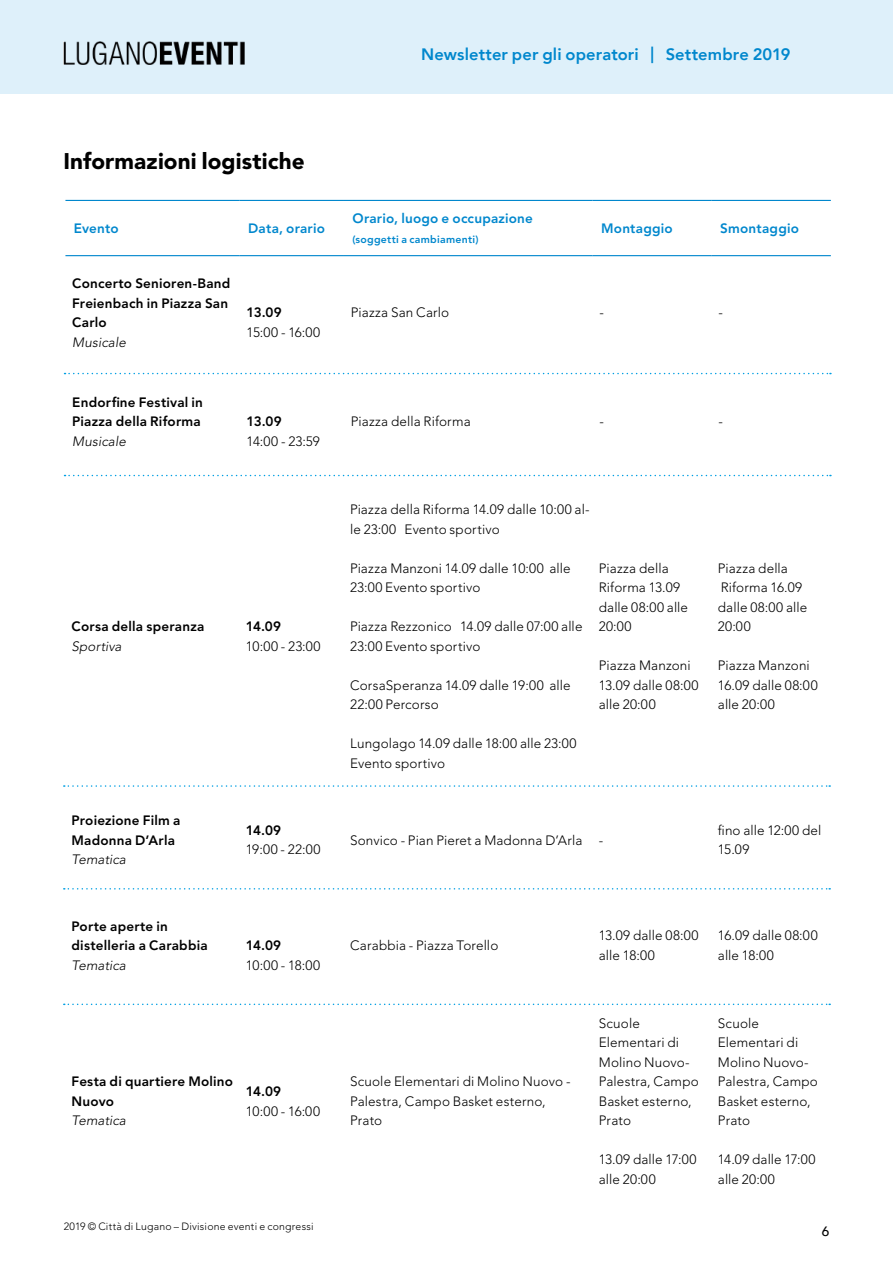
<style>
.page{position:relative;width:893px;height:1263px;background:#fff}
.page>*{position:absolute;margin:0;border:0;box-sizing:border-box;transform-origin:0 0}
.t1{font:900 22.5px "Avenir LT Std";letter-spacing:.005em;color:#000}
.t2{font:800 16.5px "Avenir";letter-spacing:.01em;color:#0087cd}
.t3{font:300 13.5px/19.5px "Avenir LT Std";letter-spacing:.01em;color:#000}
.t4{font:800 13.5px/19.5px "Avenir LT Std";letter-spacing:.015em;color:#000}
.t5{font:800 13.5px "Avenir LT Std";letter-spacing:.015em;color:#0087cd}
.t6{font:italic 300 13.5px "Avenir LT Std";letter-spacing:.005em;color:#000}
.t7{font:500 13.5px "Avenir";color:#000}
.t8{font:300 10.5px "Avenir LT Std";letter-spacing:.02em;color:#000}
.t9{font:800 10.5px "Avenir LT Std";letter-spacing:.025em;color:#0087cd}
</style>
<div class="page">
<div style="left:0;top:0;width:893px;height:94px;background:#def0fa"></div>
<img style="left:64px;top:41px;width:181px;height:23px">
<hr style="left:65px;top:200px;width:175px;height:1px;background:#0087cd">
<hr style="left:240px;top:200px;width:104px;height:1px;background:#0087cd">
<hr style="left:344px;top:200px;width:249px;height:1px;background:#0087cd">
<hr style="left:593px;top:200px;width:119px;height:1px;background:#0087cd">
<hr style="left:712px;top:200px;width:119px;height:1px;background:#0087cd">
<hr style="left:65px;top:255px;width:175px;height:1px;background:#0087cd">
<hr style="left:240px;top:255px;width:104px;height:1px;background:#0087cd">
<hr style="left:344px;top:255px;width:249px;height:1px;background:#0087cd">
<hr style="left:593px;top:255px;width:119px;height:1px;background:#0087cd">
<hr style="left:712px;top:255px;width:119px;height:1px;background:#0087cd">
<svg style="left:65px;top:373px;width:766px;height:1px"></svg>
<svg style="left:64px;top:785px;width:766px;height:2px"></svg>
<svg style="left:64px;top:888px;width:766px;height:1px"></svg>
<svg style="left:64px;top:1003px;width:766px;height:2px"></svg>
<svg style="left:65px;top:475px;width:766px;height:1px"></svg>
<p class="t2" style="left:421px;top:42px;width:371px">Newsletter per gli operatori | Settembre 2019</p>
<h1 class="t1" style="left:63px;top:148px;width:243px">Informazioni logistiche</h1>
<p class="t5" style="left:74px;top:220px;width:46px">Evento</p>
<p class="t5" style="left:248px;top:220px;width:78px">Data, orario</p>
<p class="t4" style="left:72px;top:274px;width:160px">Concerto Senioren-Band<br>Freienbach in Piazza San<br>Carlo</p>
<p class="t6" style="left:72px;top:334px;width:55px">Musicale</p>
<p class="t4" style="left:247px;top:303px;width:37px">13.09</p>
<p class="t3" style="left:247px;top:322px;width:75px">15:00 - 16:00</p>
<p class="t4" style="left:72px;top:392px;width:132px">Endorfine Festival in<br>Piazza della Riforma</p>
<p class="t6" style="left:72px;top:433px;width:55px">Musicale</p>
<p class="t4" style="left:247px;top:412px;width:37px">13.09</p>
<p class="t3" style="left:247px;top:432px;width:75px">14:00 - 23:59</p>
<p class="t4" style="left:72px;top:617px;width:134px">Corsa della speranza</p>
<p class="t6" style="left:72px;top:638px;width:52px">Sportiva</p>
<p class="t4" style="left:246px;top:617px;width:37px">14.09</p>
<p class="t3" style="left:246px;top:636px;width:76px">10:00 - 23:00</p>
<p class="t4" style="left:72px;top:811px;width:110px">Proiezione Film a<br>Madonna D’Arla</p>
<p class="t6" style="left:72px;top:851px;width:56px">Tematica</p>
<p class="t4" style="left:72px;top:916px;width:138px">Porte aperte in distelleria a Carabbia</p>
<p class="t6" style="left:72px;top:957px;width:56px">Tematica</p>
<p class="t4" style="left:246px;top:820px;width:37px">14.09</p>
<p class="t3" style="left:246px;top:840px;width:76px">19:00 - 22:00</p>
<p class="t4" style="left:246px;top:936px;width:37px">14.09</p>
<p class="t3" style="left:246px;top:955px;width:76px">10:00 - 18:00</p>
<p class="t4" style="left:72px;top:1072px;width:163px">Festa di quartiere Molino<br>Nuovo</p>
<p class="t6" style="left:72px;top:1113px;width:56px">Tematica</p>
<p class="t4" style="left:246px;top:1082px;width:37px">14.09</p>
<p class="t3" style="left:246px;top:1101px;width:76px">10:00 - 16:00</p>
<p class="t5" style="left:352px;top:211px;width:182px">Orario, luogo e occupazione</p>
<p class="t9" style="left:352px;top:233px;width:128px">(soggetti a cambiamenti)</p>
<p class="t5" style="left:601px;top:220px;width:73px">Montaggio</p>
<p class="t5" style="left:720px;top:220px;width:80px">Smontaggio</p>
<p class="t3" style="left:351px;top:303px;width:100px">Piazza San Carlo</p>
<p class="t3" style="left:600px;top:303px;width:6px">-</p>
<p class="t3" style="left:719px;top:303px;width:6px">-</p>
<p class="t3" style="left:351px;top:412px;width:121px">Piazza della Riforma</p>
<p class="t3" style="left:600px;top:412px;width:6px">-</p>
<p class="t3" style="left:719px;top:412px;width:6px">-</p>
<p class="t3" style="left:350px;top:500px;width:241px">Piazza della Riforma 14.09 dalle 10:00 al&shy;le 23:00 Evento sportivo</p>
<p class="t3" style="left:350px;top:558px;width:222px">Piazza Manzoni 14.09 dalle 10:00 alle<br>23:00 Evento sportivo</p>
<p class="t3" style="left:350px;top:617px;width:234px">Piazza Rezzonico 14.09 dalle 07:00 alle<br>23:00 Evento sportivo</p>
<p class="t3" style="left:350px;top:675px;width:222px">CorsaSperanza 14.09 dalle 19:00 alle<br>22:00 Percorso</p>
<p class="t3" style="left:350px;top:734px;width:228px">Lungolago 14.09 dalle 18:00 alle 23:00<br>Evento sportivo</p>
<p class="t3" style="left:599px;top:558px;width:91px">Piazza della<br>Riforma 13.09 dalle 08:00 alle<br>20:00</p>
<p class="t3" style="left:599px;top:656px;width:101px">Piazza Manzoni<br>13.09 dalle 08:00 alle 20:00</p>
<p class="t3" style="left:718px;top:558px;width:91px">Piazza della<br>Riforma 16.09 dalle 08:00 alle<br>20:00</p>
<p class="t3" style="left:718px;top:656px;width:101px">Piazza Manzoni<br>16.09 dalle 08:00 alle 20:00</p>
<p class="t3" style="left:350px;top:830px;width:255px">Sonvico - Pian Pieret a Madonna D’Arla -</p>
<p class="t3" style="left:718px;top:820px;width:105px">fino alle 12:00 del<br>15.09</p>
<p class="t3" style="left:350px;top:936px;width:150px">Carabbia - Piazza Torello</p>
<p class="t3" style="left:599px;top:926px;width:101px">13.09 dalle 08:00 alle 18:00</p>
<p class="t3" style="left:718px;top:926px;width:101px">16.09 dalle 08:00 alle 18:00</p>
<p class="t3" style="left:350px;top:1072px;width:222px">Scuole Elementari di Molino Nuovo -<br>Palestra, Campo Basket esterno,<br>Prato</p>
<p class="t3" style="left:599px;top:1013px;width:102px">Scuole<br>Elementari di<br>Molino Nuovo-<br>Palestra, Campo<br>Basket esterno,<br>Prato</p>
<p class="t3" style="left:599px;top:1150px;width:99px">13.09 dalle 17:00 alle 20:00</p>
<p class="t3" style="left:718px;top:1013px;width:102px">Scuole<br>Elementari di<br>Molino Nuovo-<br>Palestra, Campo<br>Basket esterno,<br>Prato</p>
<p class="t3" style="left:718px;top:1150px;width:99px">14.09 dalle 17:00 alle 20:00</p>
<p class="t8" style="left:64px;top:1220px;width:251px">2019 © Città di Lugano – Divisione eventi e congressi</p>
<p class="t7" style="left:822px;top:1219px;width:9px">6</p>
</div>
